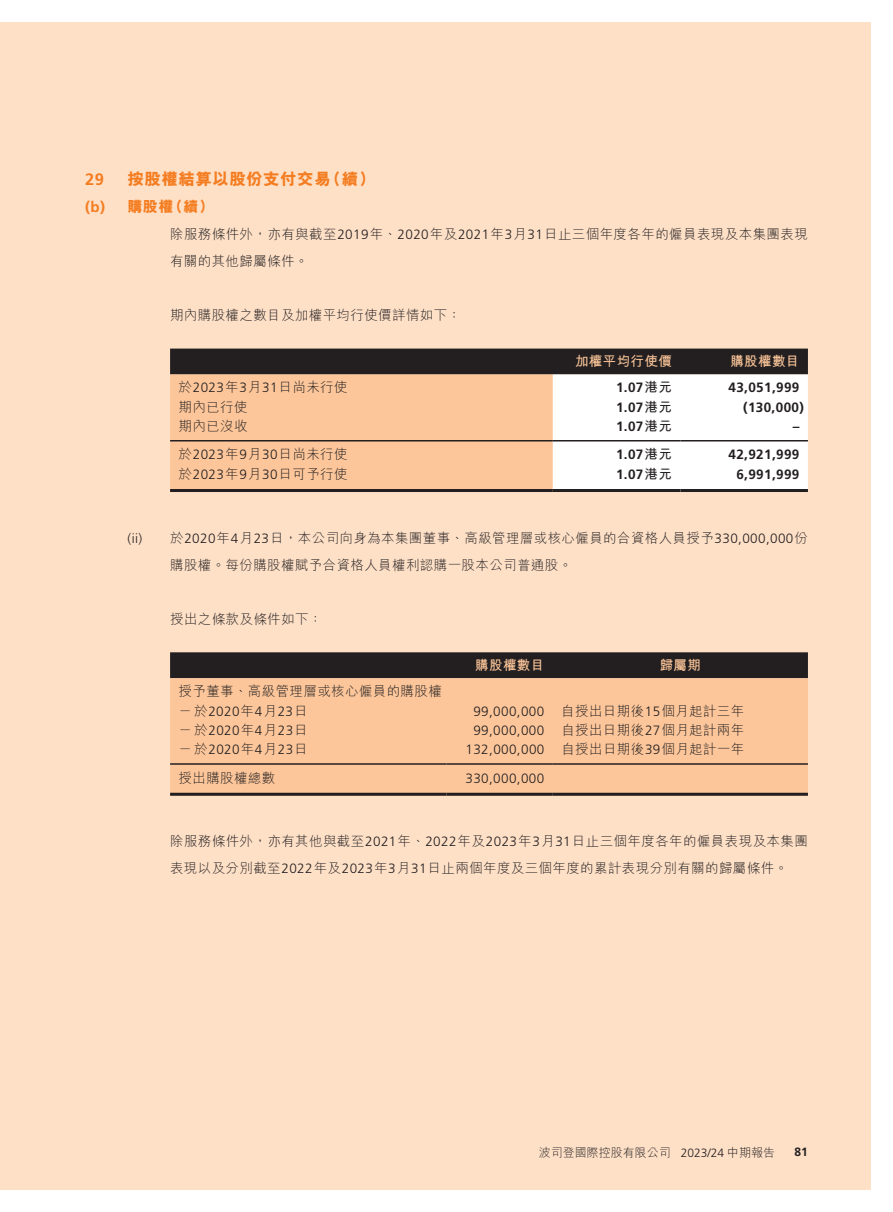
<style>
.page{position:relative;width:893px;height:1212px;background:#fff}
.page>*{position:absolute;margin:0;border:0;box-sizing:border-box;transform-origin:0 0}
.t1{font:800 16.5px "M Hei HK";letter-spacing:.03em;color:#f47d21}
.t2{font:700 16.5px "Frutiger LT Std";color:#f47d21}
.t3{font:800 15px "M Hei HK";color:#f47d21}
.t4{font:300 13.5px/27px "M Hei HK";letter-spacing:.03em;color:#231f20}
.t5{font:300 13.5px "Frutiger LT Std";letter-spacing:.03em;color:#231f20}
.t6{font:700 13.5px "Frutiger LT Std";letter-spacing:.03em;color:#231f20}
.t7{font:700 13.5px "M Hei HK";letter-spacing:.03em;color:#fcc69a}
.t8{font:300 12px "M Hei HK";color:#231f20}
.t9{font:700 12px "Frutiger LT Std";color:#231f20}
.s1{font-family:"Frutiger LT Std";font-weight:700}
.s2{font-family:"Frutiger LT Std"}
.s3{font-family:"M Hei HK"}
</style>
<div class="page">
<div style="left:0;top:22px;width:871px;height:1168px;background:#fee0c7"></div>
<svg style="left:170px;top:349px;width:638px;height:140px;background:#d4b8a2"></svg>
<hr style="left:170px;top:440px;width:383px;height:1px;background:#231f20">
<hr style="left:553px;top:440px;width:127px;height:1px;background:#231f20">
<hr style="left:680px;top:440px;width:128px;height:1px;background:#231f20">
<hr style="left:170px;top:489px;width:383px;height:3px;background:#231f20">
<hr style="left:553px;top:489px;width:127px;height:3px;background:#231f20">
<hr style="left:680px;top:489px;width:128px;height:3px;background:#231f20">
<div style="left:170px;top:652px;width:638px;height:26px;background:#231f20"></div>
<div style="left:170px;top:678px;width:638px;height:115px;background:#fcc69a"></div>
<hr style="left:170px;top:763px;width:276px;height:2px;background:#231f20">
<hr style="left:446px;top:763px;width:107px;height:2px;background:#231f20">
<hr style="left:553px;top:763px;width:255px;height:2px;background:#231f20">
<hr style="left:170px;top:793px;width:276px;height:3px;background:#231f20">
<hr style="left:446px;top:793px;width:107px;height:3px;background:#231f20">
<hr style="left:553px;top:793px;width:255px;height:3px;background:#231f20">
<p class="t2" style="left:85px;top:169px;width:20px">29</p>
<p class="t1" style="left:128px;top:170px;width:249px">按股權結算以股份支付交易（續）</p>
<p class="t3" style="left:85px;top:199px;width:130px"><span class="s1">(b)</span> 購股權（續）</p>
<p class="t4" style="left:170px;top:220px;width:639px">除服務條件外，亦有與截至<span class="s2">2019</span>年、<span class="s2">2020</span>年及<span class="s2">2021</span>年<span class="s2">3</span>月<span class="s2">31</span>日止三個年度各年的僱員表現及本集團表現有關的其他歸屬條件。</p>
<p class="t4" style="left:170px;top:301px;width:293px">期內購股權之數目及加權平均行使價詳情如下：</p>
<p class="t7" style="left:575px;top:352px;width:98px">加權平均行使價</p>
<p class="t7" style="left:730px;top:352px;width:71px">購股權數目</p>
<p class="t4" style="left:179px;top:374px;width:171px">於<span class="s2">2023</span>年<span class="s2">3</span>月<span class="s2">31</span>日尚未行使</p>
<p class="t6" style="left:616px;top:380px;width:57px">1.07<span class="s3">港元</span></p>
<p class="t6" style="left:728px;top:380px;width:72px">43,051,999</p>
<p class="t4" style="left:179px;top:393px;width:71px">期內已行使</p>
<p class="t6" style="left:616px;top:399px;width:57px">1.07<span class="s3">港元</span></p>
<p class="t6" style="left:743px;top:399px;width:62px">(130,000)</p>
<p class="t4" style="left:179px;top:413px;width:71px">期內已沒收</p>
<p class="t6" style="left:616px;top:419px;width:57px">1.07<span class="s3">港元</span></p>
<p class="t6" style="left:793px;top:419px;width:8px">–</p>
<p class="t4" style="left:179px;top:441px;width:171px">於<span class="s2">2023</span>年<span class="s2">9</span>月<span class="s2">30</span>日尚未行使</p>
<p class="t6" style="left:616px;top:447px;width:57px">1.07<span class="s3">港元</span></p>
<p class="t6" style="left:728px;top:447px;width:72px">42,921,999</p>
<p class="t4" style="left:179px;top:460px;width:171px">於<span class="s2">2023</span>年<span class="s2">9</span>月<span class="s2">30</span>日可予行使</p>
<p class="t6" style="left:616px;top:466px;width:57px">1.07<span class="s3">港元</span></p>
<p class="t6" style="left:736px;top:466px;width:65px">6,991,999</p>
<p class="t5" style="left:128px;top:530px;width:16px">(ii)</p>
<p class="t4" style="left:170px;top:524px;width:639px">於<span class="s2">2020</span>年<span class="s2">4</span>月<span class="s2">23</span>日，本公司向身為本集團董事、高級管理層或核心僱員的合資格人員授予<span class="s2">330,000,000</span>份購股權。每份購股權賦予合資格人員權利認購一股本公司普通股。</p>
<p class="t4" style="left:170px;top:605px;width:154px">授出之條款及條件如下：</p>
<p class="t7" style="left:475px;top:655px;width:71px">購股權數目</p>
<p class="t7" style="left:660px;top:655px;width:43px">歸屬期</p>
<p class="t4" style="left:179px;top:677px;width:265px">授予董事、高級管理層或核心僱員的購股權</p>
<p class="t5" style="left:179px;top:703px;width:131px"><span class="s3">－於</span>2020<span class="s3">年</span>4<span class="s3">月</span>23<span class="s3">日</span></p>
<p class="t5" style="left:473px;top:703px;width:72px">99,000,000</p>
<p class="t4" style="left:561px;top:697px;width:184px">自授出日期後<span class="s2">15</span>個月起計三年</p>
<p class="t5" style="left:179px;top:723px;width:131px"><span class="s3">－於</span>2020<span class="s3">年</span>4<span class="s3">月</span>23<span class="s3">日</span></p>
<p class="t5" style="left:473px;top:723px;width:72px">99,000,000</p>
<p class="t4" style="left:561px;top:716px;width:184px">自授出日期後<span class="s2">27</span>個月起計兩年</p>
<p class="t5" style="left:179px;top:742px;width:131px"><span class="s3">－於</span>2020<span class="s3">年</span>4<span class="s3">月</span>23<span class="s3">日</span></p>
<p class="t5" style="left:466px;top:742px;width:80px">132,000,000</p>
<p class="t4" style="left:561px;top:736px;width:184px">自授出日期後<span class="s2">39</span>個月起計一年</p>
<p class="t4" style="left:179px;top:764px;width:98px">授出購股權總數</p>
<p class="t5" style="left:465px;top:770px;width:80px">330,000,000</p>
<p class="t4" style="left:170px;top:828px;width:639px">除服務條件外，亦有其他與截至<span class="s2">2021</span>年、<span class="s2">2022</span>年及<span class="s2">2023</span>年<span class="s2">3</span>月<span class="s2">31</span>日止三個年度各年的僱員表現及本集團表現以及分別截至<span class="s2">2022</span>年及<span class="s2">2023</span>年<span class="s2">3</span>月<span class="s2">31</span>日止兩個年度及三個年度的累計表現分別有關的歸屬條件。</p>
<p class="t8" style="left:539px;top:1146px;width:238px">波司登國際控股有限公司 <span class="s2">2023/24</span> 中期報告</p>
<p class="t9" style="left:795px;top:1145px;width:15px">81</p>
</div>
